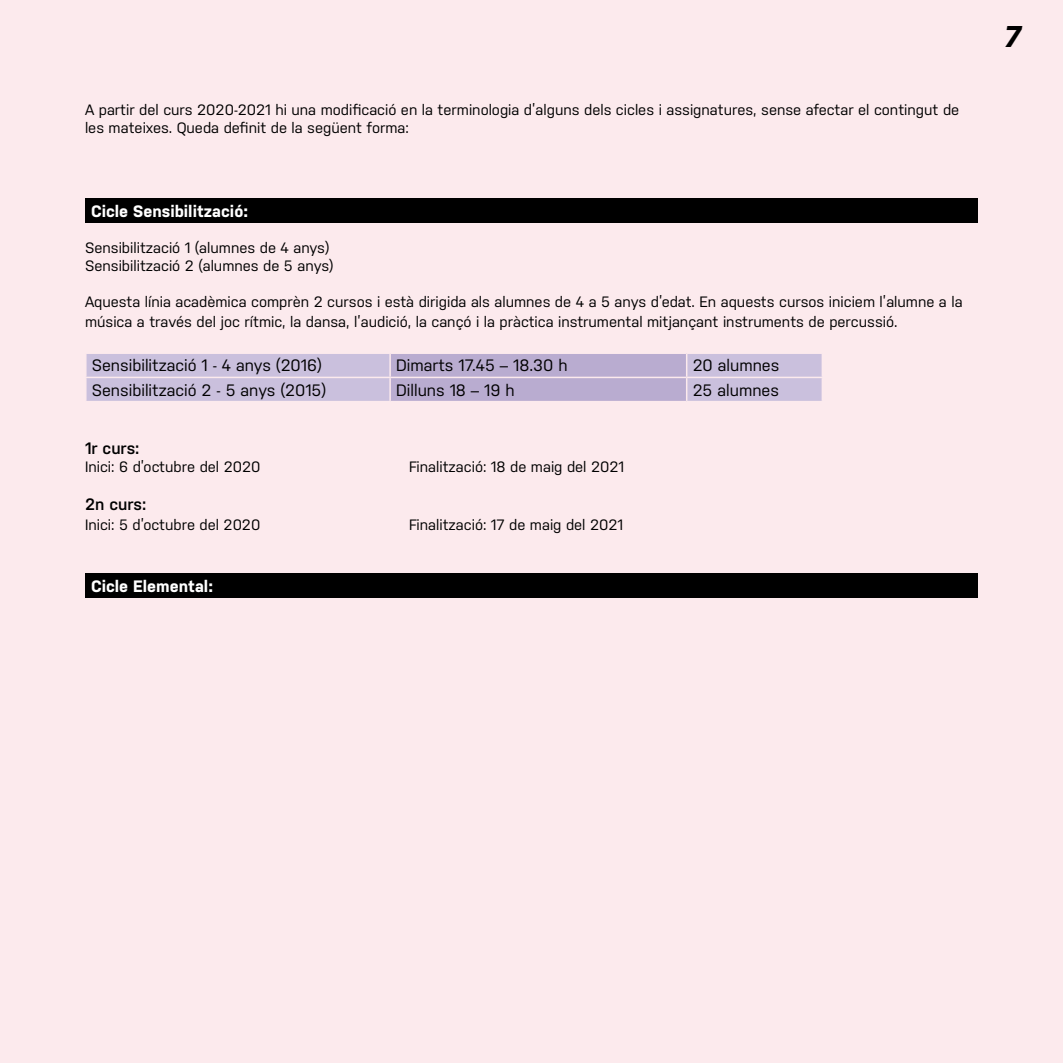
<style>
.page{position:relative;width:1063px;height:1063px;background:#fceaed}
.page>*{position:absolute;margin:0;border:0;box-sizing:border-box;transform-origin:0 0}
.t1{font:italic 700 30px "Nudista";color:#000}
.t2{font:16.5px "Nudista";color:#000}
.t3{font:700 16.5px "Nudista";color:#fff}
.t4{font:600 16.5px "Nudista";color:#000}
.t5{font:15px/18px "Nudista";color:#000}
</style>
<div class="page">
<div style="left:85px;top:199px;width:893px;height:24px;background:#000"></div>
<svg style="left:86px;top:353px;width:736px;height:48px;background:#c7bbd9"></svg>
<div style="left:85px;top:573px;width:893px;height:25px;background:#000"></div>
<p class="t5" style="left:85px;top:101px;width:876px">A partir del curs 2020-2021 hi una modificació en la terminologia d’alguns dels cicles i assignatures, sense afectar el contingut de les mateixes. Queda definit de la següent forma:</p>
<p class="t3" style="left:91px;top:202px;width:159px">Cicle Sensibilització:</p>
<p class="t5" style="left:85px;top:238px;width:250px">Sensibilització 1 (alumnes de 4 anys)<br>Sensibilització 2 (alumnes de 5 anys)</p>
<p class="t5" style="left:85px;top:292px;width:879px;line-height:19.8px">Aquesta línia acadèmica comprèn 2 cursos i està dirigida als alumnes de 4 a 5 anys d’edat. En aquests cursos iniciem l’alumne a la música a través del joc rítmic, la dansa, l’audició, la cançó i la pràctica instrumental mitjançant instruments de percussió.</p>
<p class="t2" style="left:92px;top:356px;width:232px">Sensibilització 1 - 4 anys (2016)</p>
<p class="t2" style="left:396px;top:356px;width:173px">Dimarts 17.45 – 18.30 h</p>
<p class="t2" style="left:693px;top:356px;width:88px">20 alumnes</p>
<p class="t2" style="left:92px;top:380px;width:236px">Sensibilització 2 - 5 anys (2015)</p>
<p class="t2" style="left:396px;top:380px;width:120px">Dilluns 18 – 19 h</p>
<p class="t2" style="left:693px;top:380px;width:88px">25 alumnes</p>
<p class="t4" style="left:85px;top:439px;width:56px">1r curs:</p>
<p class="t5" style="left:85px;top:458px;width:177px">Inici: 6 d’octubre del 2020</p>
<p class="t5" style="left:409px;top:458px;width:216px">Finalització: 18 de maig del 2021</p>
<p class="t4" style="left:85px;top:495px;width:63px">2n curs:</p>
<p class="t5" style="left:85px;top:515px;width:177px">Inici: 5 d’octubre del 2020</p>
<p class="t5" style="left:409px;top:515px;width:216px">Finalització: 17 de maig del 2021</p>
<p class="t3" style="left:91px;top:576px;width:124px">Cicle Elemental:</p>
<h1 class="t1" style="left:1004px;top:20px;width:19px">7</h1>
</div>
